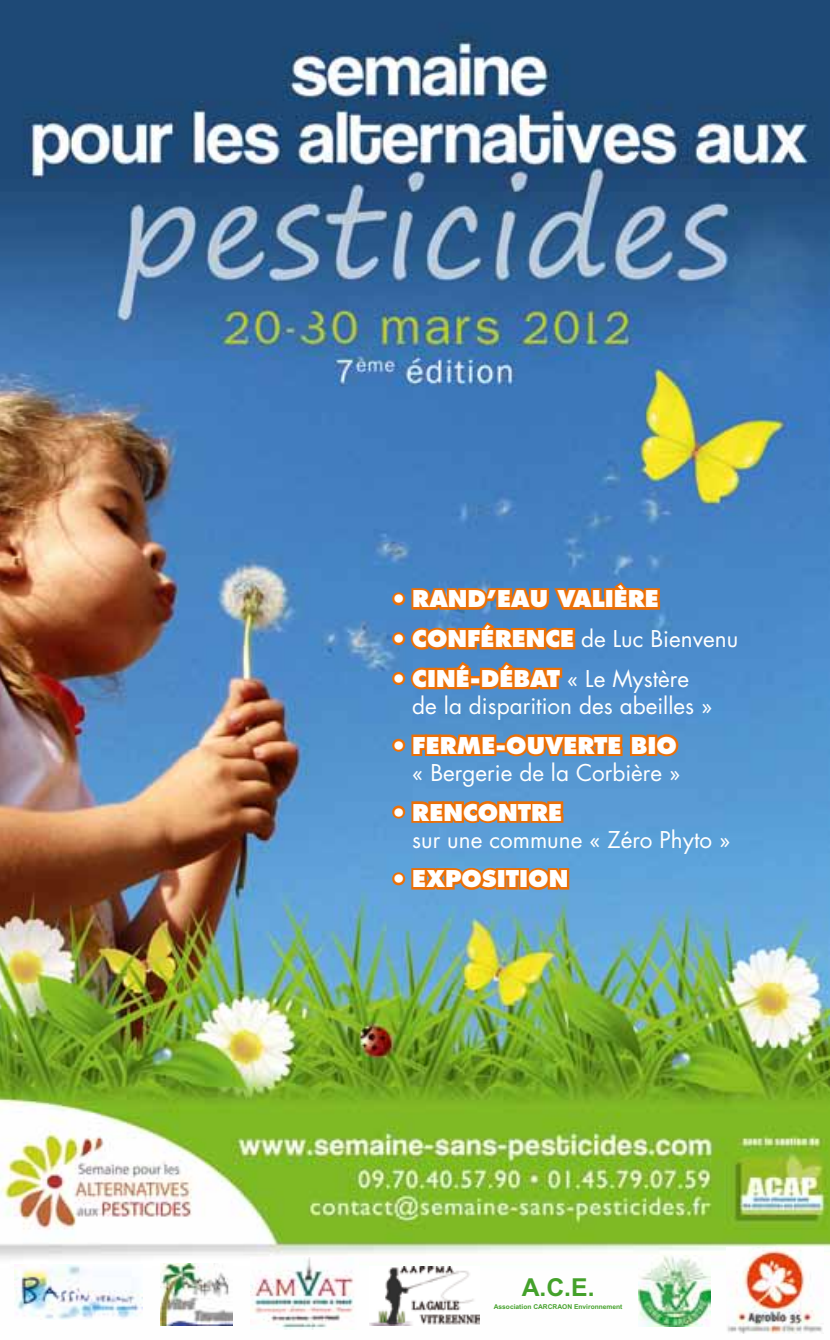
<style>
.page{position:relative;width:830px;height:1340px;background:#fff}
.page>*{position:absolute;margin:0;border:0;box-sizing:border-box;transform-origin:0 0}
.t1{font:700 24.75px "M Arial";color:#44a12b}
.t2{font:22.5px/27px "Futura";color:#fff}
.t3{font:800 22.5px "Futura";color:#fff}
.t4{font:700 6.75px "M Arial";color:#44a12b}
.s1{font-weight:400}
.s2{font-weight:800}
</style>
<div class="page">
<img style="left:0;top:0;width:829px;height:1334px">
<img style="left:161px;top:1263px;width:71px;height:61px">
<img style="left:638px;top:1255px;width:72px;height:71px">
<img style="left:725px;top:1247px;width:97px;height:86px">
<img style="left:15px;top:1264px;width:128px;height:54px">
<img style="left:250px;top:1257px;width:108px;height:72px">
<img style="left:370px;top:1266px;width:109px;height:58px">
<div style="left:392px;top:592px;width:13px;height:13px;border:4px solid #ec7007;border-radius:50%"></div>
<svg style="left:409px;top:579px;width:253px;height:33px;background:#a07a5f"></svg>
<div style="left:392px;top:632px;width:13px;height:13px;border:4px solid #ec7007;border-radius:50%"></div>
<div style="left:392px;top:672px;width:13px;height:13px;border:4px solid #ec7007;border-radius:50%"></div>
<div style="left:392px;top:738px;width:13px;height:13px;border:4px solid #ec7007;border-radius:50%"></div>
<svg style="left:408px;top:618px;width:272px;height:141px;background:#7a8595"></svg>
<div style="left:392px;top:805px;width:13px;height:13px;border:4px solid #ec7007;border-radius:50%"></div>
<svg style="left:409px;top:795px;width:156px;height:30px;background:#b38056"></svg>
<div style="left:392px;top:872px;width:13px;height:13px;border:4px solid #ec7007;border-radius:50%"></div>
<svg style="left:409px;top:864px;width:162px;height:29px;background:#b68357"></svg>
<p class="t3" style="left:392px;top:585px;width:251px"><span class="s1">•</span> RAND’EAU VALIÈRE</p>
<p class="t2" style="left:392px;top:625px;width:347px">• <span class="s2">CONFÉRENCE</span> de Luc Bienvenu</p>
<p class="t2" style="left:412px;top:665px;width:301px;text-indent:-20px">• <span class="s2">CINÉ-DÉBAT</span> « Le Mystère de la disparition des abeilles »</p>
<p class="t3" style="left:392px;top:731px;width:36px"><span class="s1">•</span> FER</p>
<p class="t3" style="left:456px;top:731px;width:106px">ME-OUVER</p>
<p class="t3" style="left:593px;top:731px;width:84px">TE BIO</p>
<p class="t2" style="left:412px;top:758px;width:269px">« Bergerie de la Corbière »</p>
<p class="t2" style="left:412px;top:798px;width:319px;text-indent:-20px">• <span class="s2">RENCONTRE<br></span>sur une commune « Zéro Phyto »</p>
<p class="t3" style="left:392px;top:865px;width:178px"><span class="s1">•</span> EXPOSITION</p>
<p class="t1" style="left:521px;top:1273px;width:74px">A.C.E.</p>
<p class="t4" style="left:493px;top:1302px;width:130px">Association CARCRAON Environnement</p>
</div>
